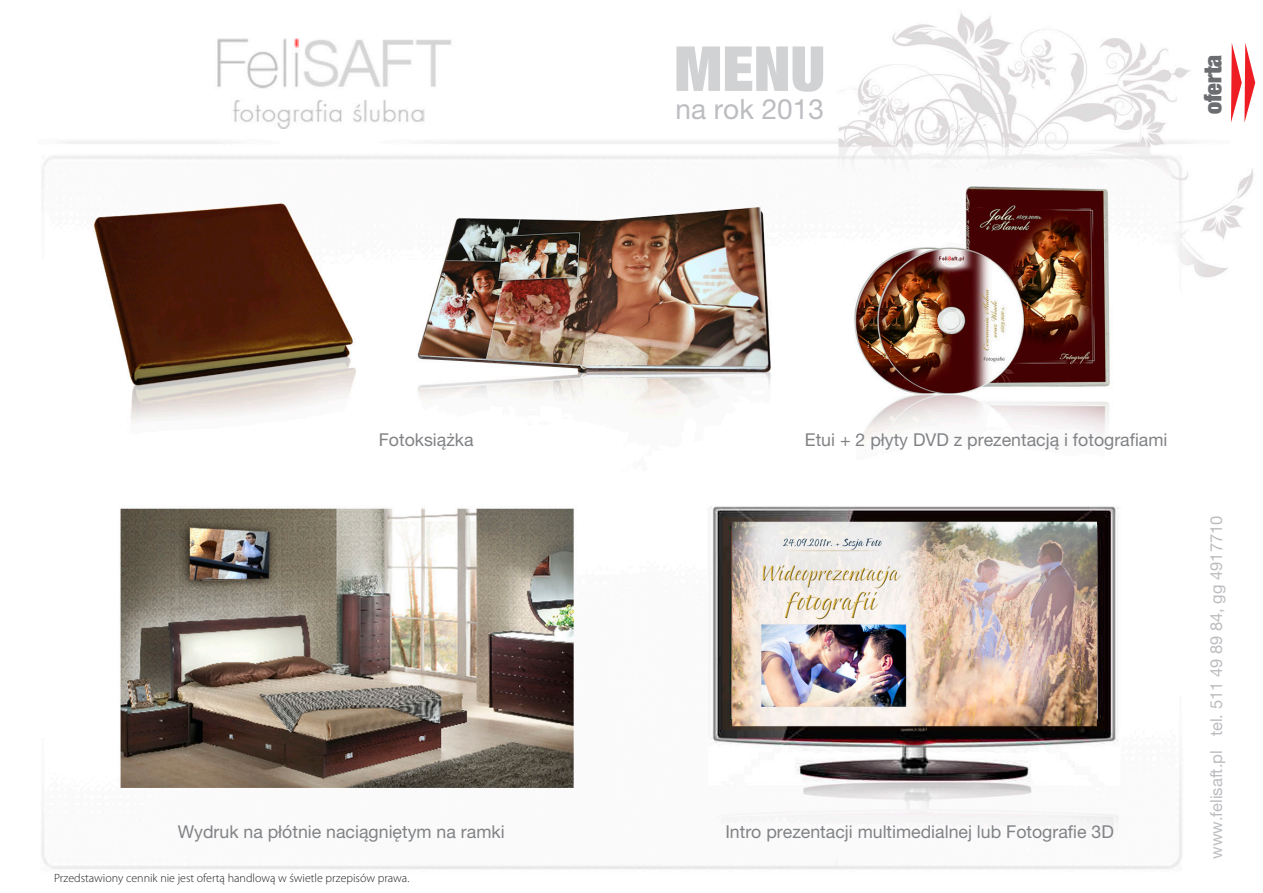
<style>
.page{position:relative;width:1263px;height:893px;background:#fff}
.page>*{position:absolute;margin:0;border:0;box-sizing:border-box;transform-origin:0 0}
.t1{font:900 condensed 62.25px "Helvetica Neue LT Pro";color:#d1d2d4}
.t2{font:28.05px "Helvetica Neue LT Pro";color:#bcbdc0}
.t3{font:900 condensed 24px "Helvetica Neue LT Pro";color:#6c6d70}
.t4{font:17.7px "Helvetica Neue LT Pro";color:#808285}
.t5{font:16.5px "Helvetica Neue LT Pro";color:#bcbdc0}
.t6{font:300 12px "Myriad Pro";color:#231f20}
</style>
<div class="page">
<img style="left:41px;top:12px;width:1215px;height:857px">
<svg style="left:1231px;top:43px;width:24px;height:80px"></svg>
<p class="t1" style="left:674px;top:29px;width:153px">MENU</p>
<p class="t3" style="left:1198px;top:114px;width:61px;rotate:-90deg">oferta</p>
<p class="t2" style="left:675px;top:93px;width:150px">na rok 2013</p>
<p class="t4" style="left:379px;top:429px;width:96px">Fotoksiążka</p>
<p class="t4" style="left:805px;top:429px;width:364px">Etui + 2 płyty DVD z prezentacją i fotografiami</p>
<p class="t4" style="left:178px;top:821px;width:328px">Wydruk na płótnie naciągniętym na ramki</p>
<p class="t4" style="left:725px;top:821px;width:390px">Intro prezentacji multimedialnej lub Fotografie 3D</p>
<p class="t6" style="left:54px;top:871px;width:357px">Przedstawiony cennik nie jest ofertą handlową w świetle przepisów prawa.</p>
<p class="t5" style="left:1206px;top:859px;width:345px;rotate:-90deg">www.felisaft.pl tel. 511 49 89 84, gg 4917710</p>
</div>
